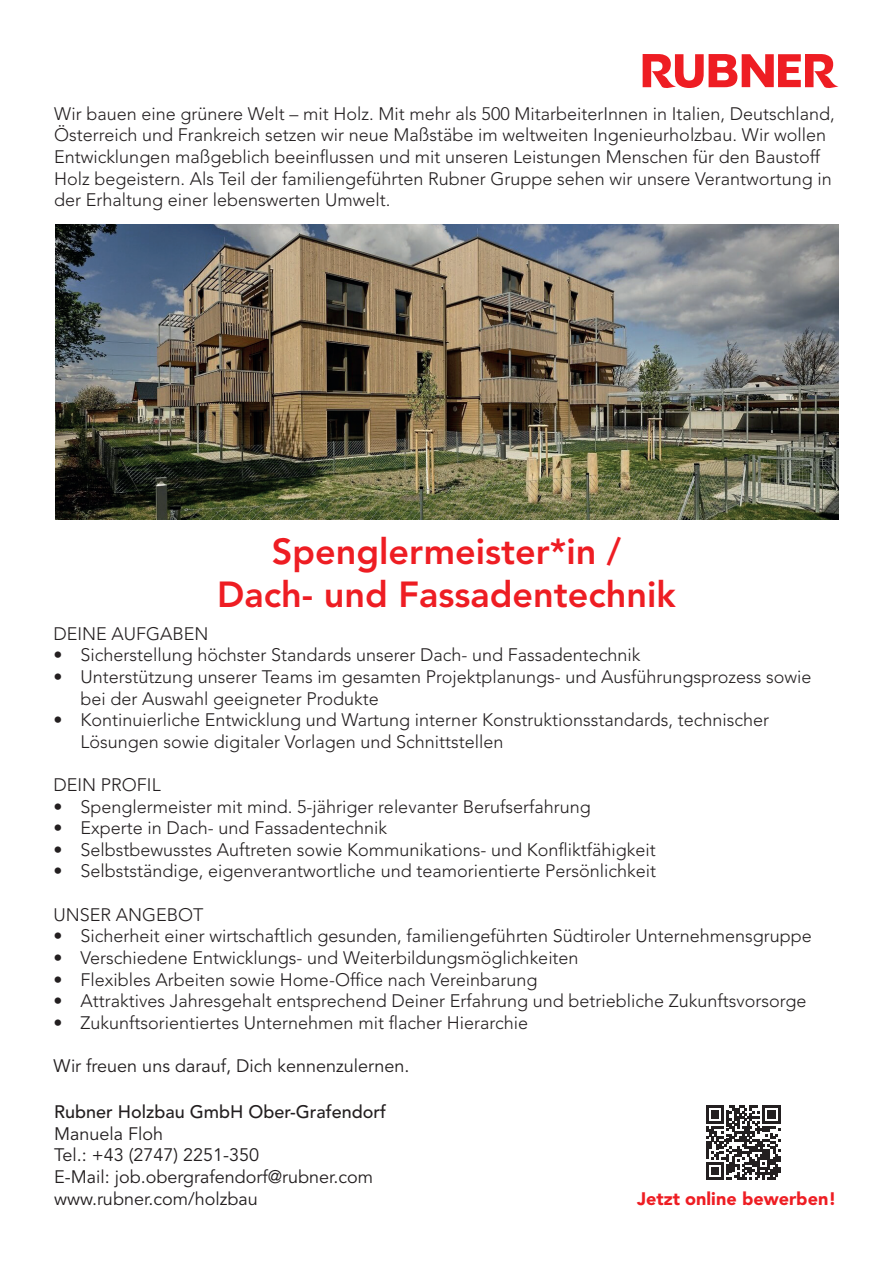
<style>
.page{position:relative;width:893px;height:1263px;background:#fff}
.page>*{position:absolute;margin:0;border:0;box-sizing:border-box;transform-origin:0 0}
.t1{font:800 36px/43.2px "Avenir LT Std";color:#ee1d23;text-align:center}
.t2{font:300 18px/21.6px "Avenir LT Std";color:#231f20}
.t3{font:18px/21.6px "Avenir LT Std";color:#231f20}
.t4{font:500 18px "Avenir LT Std";color:#231f20}
.t5{font:900 18px "Avenir LT Pro";color:#ee1d23}
</style>
<div class="page">
<svg style="left:643px;top:54px;width:195px;height:34px"></svg>
<svg style="left:706px;top:1106px;width:74px;height:74px"></svg>
<img style="left:55px;top:225px;width:784px;height:294px">
<p class="t2" style="left:54px;top:103px;width:782px">Wir bauen eine grünere Welt – mit Holz. Mit mehr als 500 MitarbeiterInnen in Italien, Deutschland, Österreich und Frankreich setzen wir neue Maßstäbe im weltweiten Ingenieurholzbau. Wir wollen Entwicklungen maßgeblich beeinflussen und mit unseren Leistungen Menschen für den Baustoff Holz begeistern. Als Teil der familiengeführten Rubner Gruppe sehen wir unsere Verantwortung in der Erhaltung einer lebenswerten Umwelt.</p>
<h1 class="t1" style="left:217px;top:530px;width:460px">Spenglermeister*in /<br>Dach- und Fassadentechnik</h1>
<p class="t2" style="left:54px;top:623px;width:157px">DEINE AUFGABEN</p>
<p class="t2" style="left:54px;top:644px;width:588px">• Sicherstellung höchster Standards unserer Dach- und Fassadentechnik</p>
<p class="t2" style="left:81px;top:666px;width:732px;text-indent:-27px">• Unterstützung unserer Teams im gesamten Projektplanungs- und Ausführungsprozess sowie bei der Auswahl geeigneter Produkte</p>
<p class="t2" style="left:81px;top:709px;width:690px;text-indent:-27px">• Kontinuierliche Entwicklung und Wartung interner Konstruktionsstandards, technischer<br>Lösungen sowie digitaler Vorlagen und Schnittstellen</p>
<p class="t2" style="left:54px;top:774px;width:109px">DEIN PROFIL</p>
<p class="t2" style="left:54px;top:796px;width:539px">• Spenglermeister mit mind. 5-jähriger relevanter Berufserfahrung</p>
<p class="t2" style="left:54px;top:817px;width:335px">• Experte in Dach- und Fassadentechnik</p>
<p class="t2" style="left:54px;top:839px;width:604px">• Selbstbewusstes Auftreten sowie Kommunikations- und Konfliktfähigkeit</p>
<p class="t2" style="left:54px;top:860px;width:604px">• Selbstständige, eigenverantwortliche und teamorientierte Persönlichkeit</p>
<p class="t2" style="left:54px;top:904px;width:152px">UNSER ANGEBOT</p>
<p class="t2" style="left:54px;top:925px;width:760px">• Sicherheit einer wirtschaftlich gesunden, familiengeführten Südtiroler Unternehmensgruppe</p>
<p class="t2" style="left:54px;top:947px;width:527px">• Verschiedene Entwicklungs- und Weiterbildungsmöglichkeiten</p>
<p class="t2" style="left:54px;top:968px;width:485px">• Flexibles Arbeiten sowie Home-Office nach Vereinbarung</p>
<p class="t2" style="left:54px;top:990px;width:754px">• Attraktives Jahresgehalt entsprechend Deiner Erfahrung und betriebliche Zukunftsvorsorge</p>
<p class="t2" style="left:54px;top:1012px;width:476px">• Zukunftsorientiertes Unternehmen mit flacher Hierarchie</p>
<p class="t3" style="left:54px;top:1055px;width:357px">Wir freuen uns darauf, Dich kennenzulernen.</p>
<p class="t4" style="left:54px;top:1101px;width:334px">Rubner Holzbau GmbH Ober-Grafendorf</p>
<p class="t3" style="left:54px;top:1123px;width:321px">Manuela Floh<br>Tel.: +43 (2747) 2251-350<br>E-Mail: job.obergrafendorf@rubner.com www.rubner.com/holzbau</p>
<p class="t5" style="left:637px;top:1188px;width:201px">Jetzt online bewerben!</p>
</div>
